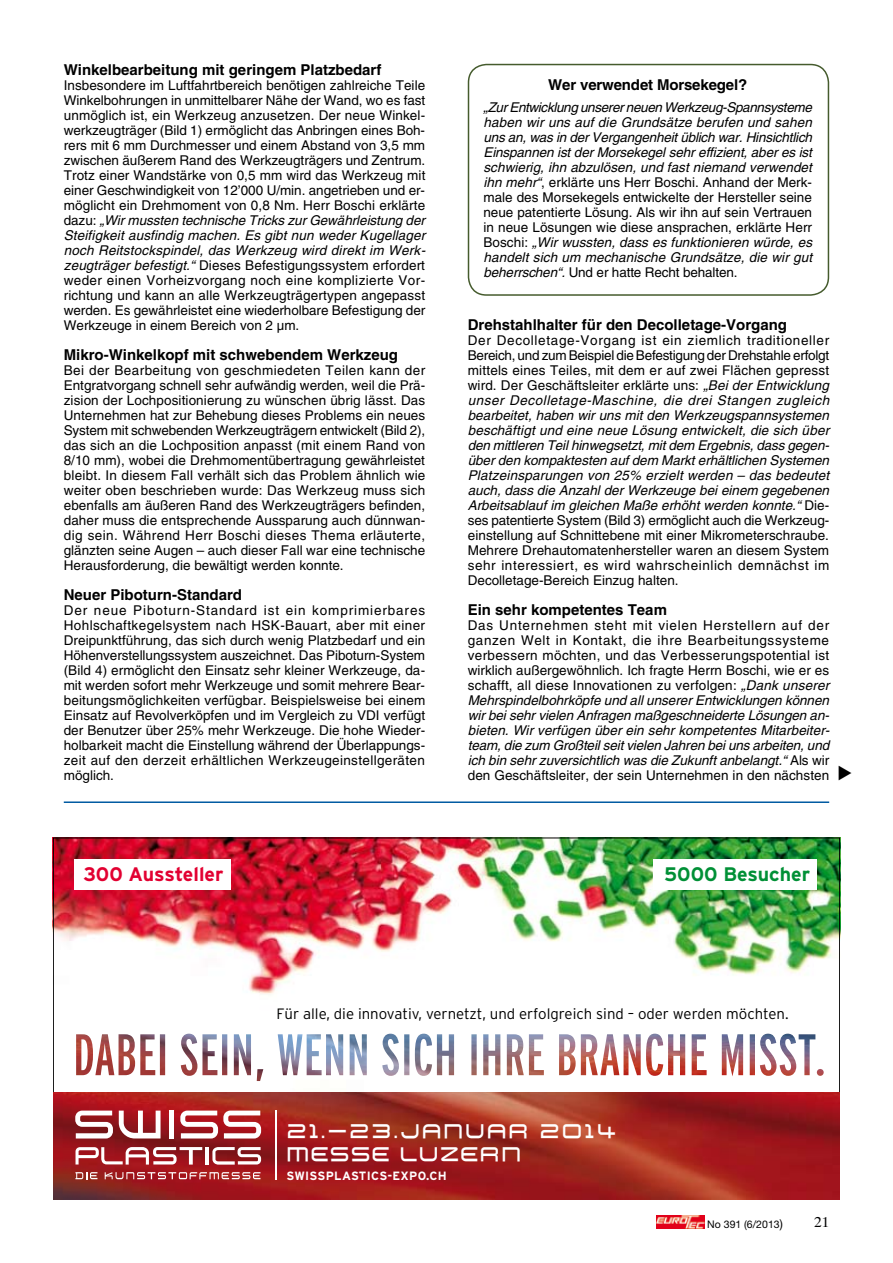
<style>
.page{position:relative;width:893px;height:1263px;background:#fff}
.page>*{position:absolute;margin:0;border:0;box-sizing:border-box;transform-origin:0 0}
.t1{font:700 19.5px "Interstate";color:#e20031}
.t2{font:700 19.5px "Interstate";color:#009036}
.t3{font:17.1px/22.5px "PB007 TRANSPORT Light";letter-spacing:.12em;color:#fff;scale:.9 1}
.t4{font:700 15px "Helvetica";color:#000}
.t5{font:300 15px "Interstate";color:#000}
.t6{font:13.5px/15px "Helvetica";letter-spacing:.005em;color:#000;text-align:justify}
.t7{font:italic 13.5px/15px "Helvetica";letter-spacing:.01em;color:#000;text-align:justify}
.t8{font:700 12px "Interstate";letter-spacing:.025em;color:#fff}
.t9{font:10.5px "Helvetica Neue";color:#000}
.s1{font-style:italic}
.s2{font-style:normal}
.s3{font-size:12px}
</style>
<div class="page">
<svg style="left:656px;top:1215px;width:1px;height:13px"></svg>
<img style="left:657px;top:1215px;width:47px;height:13px">
<img style="left:55px;top:840px;width:783px;height:253px">
<img style="left:53px;top:1093px;width:787px;height:106px">
<svg style="left:76px;top:1147px;width:126px;height:17px"></svg>
<hr style="left:206px;top:1147px;width:3px;height:17px;background:#fff">
<svg style="left:212px;top:1147px;width:49px;height:17px"></svg>
<svg style="left:75px;top:1110px;width:38px;height:28px"></svg>
<svg style="left:119px;top:1110px;width:42px;height:28px"></svg>
<div style="left:169px;top:1110px;width:5px;height:29px;background:#fff"></div>
<svg style="left:180px;top:1110px;width:81px;height:28px"></svg>
<hr style="left:275px;top:1110px;width:2px;height:70px;background:#fff">
<svg style="left:75px;top:1172px;width:22px;height:7px"></svg>
<svg style="left:105px;top:1172px;width:155px;height:7px"></svg>
<div style="left:74px;top:859px;width:157px;height:31px;background:#fff"></div>
<div style="left:654px;top:859px;width:163px;height:31px;background:#fff"></div>
<img style="left:181px;top:1034px;width:634px;height:42px">
<hr style="left:64px;top:801px;width:765px;height:2px;background:#005aa2">
<div style="left:468px;top:64px;width:361px;height:232px;border:2px solid #455b2d;border-radius:18px"></div>
<p class="t4" style="left:64px;top:60px;width:319px">Winkelbearbeitung mit geringem Platzbedarf</p>
<p class="t6" style="left:64px;top:78px;width:363px">I nsbesondere im Luftfahrtbereich benötigen zahlreiche Teile Winkelbohrungen in unmittelbarer Nähe der Wand, wo es fast unmöglich ist, ein Werkzeug anzusetzen. Der neue Winkel&shy;werkzeugträger (Bild 1) ermöglicht das Anbringen eines Boh&shy;rers mit 6 mm Durchmesser und einem Abstand von 3,5 mm zwischen äußerem Rand des Werkzeugträgers und Zentrum.<br>Trotz einer Wandstärke von 0,5 mm wird das Werkzeug mit einer Geschwindigkeit von 12’000 U/min. angetrieben und er&shy;möglicht ein Drehmoment von 0,8 Nm. Herr Boschi erklärte dazu: <span class="s1">„Wir mussten technische Tricks zur Gewährleistung der Steifigkeit ausfindig machen. Es gibt nun weder Kugellager noch Reitstockspindel, das Werkzeug wird direkt im Werk&shy;zeugträger befestigt.“</span> Dieses Befestigungssystem erfordert weder einen Vorheizvorgang noch eine komplizierte Vor&shy;richtung und kann an alle Werkzeugträgertypen angepasst werden. Es gewährleistet eine wiederholbare Befestigung der Werkzeuge in einem Bereich von 2 µm.</p>
<p class="t4" style="left:64px;top:345px;width:336px">Mikro-Winkelkopf mit schwebendem Werkzeug</p>
<p class="t6" style="left:64px;top:363px;width:363px">Bei der Bearbeitung von geschmiedeten Teilen kann der Entgratvorgang schnell sehr aufwändig werden, weil die Prä&shy;zision der Lochpositionierung zu wünschen übrig lässt. Das U nternehmen hat zur Behebung dieses Problems ein neues System mit schwebenden Werkzeugträgern entwickelt (Bild 2), das sich an die Lochposition anpasst (mit einem Rand von 8/10 mm), wobei die Drehmomentübertragung gewährleistet bleibt. I n diesem Fall verhält sich das Problem ähnlich wie weiter oben beschrieben wurde: Das Werkzeug muss sich ebenfalls am äußeren Rand des Werkzeugträgers befinden, daher muss die entsprechende Aussparung auch dünnwan&shy;dig sein. Während Herr Boschi dieses Thema erläuterte, glänzten seine Augen – auch dieser Fall war eine technische Herausforderung, die bewältigt werden konnte.</p>
<p class="t4" style="left:64px;top:585px;width:180px">Neuer Piboturn-Standard</p>
<p class="t6" style="left:64px;top:603px;width:363px">Der neue Piboturn-Standard ist ein komprimierbares Hohlschaftkegelsystem nach HSK-Bauart, aber mit einer Dreipunktführung, das sich durch wenig Platzbedarf und ein Höhenverstellungssystem auszeichnet. Das Piboturn-System (Bild 4) ermöglicht den Einsatz sehr kleiner Werkzeuge, da&shy;mit werden sofort mehr Werkzeuge und somit mehrere Bear&shy;beitungsmöglichkeiten verfügbar. Beispielsweise bei einem Einsatz auf Revolverköpfen und im Vergleich zu VDI</p>
<p class="t6" style="left:64px;top:708px;width:363px;text-indent:320px">verfügt der Benutzer über 25% mehr Werkzeuge. Die hohe Wieder&shy;holbarkeit macht die Einstellung während der Überlappungs&shy;zeit auf den derzeit erhältlichen Werkzeugeinstellgeräten möglich.</p>
<p class="t4" style="left:548px;top:75px;width:200px">Wer verwendet Morsekegel?</p>
<p class="t7" style="left:483px;top:100px;width:330px">„Zur Entwicklung unserer neuen Werkzeug-Spannsysteme haben wir uns auf die Grundsätze berufen und sahen uns an, was in der Vergangenheit üblich war. Hinsichtlich Einspannen ist der Morsekegel sehr effizient, aber es ist schwierig, ihn abzulösen, und fast niemand verwendet ihn mehr“<span class="s2">, erklärte uns Herr Boschi. Anhand der Merk&shy;male des Morsekegels entwickelte der Hersteller seine neue patentierte Lösung. Als wir ihn auf sein Vertrauen in neue Lösungen wie diese ansprachen, erklärte Herr Boschi:</span> „Wir wussten, dass es funktionieren würde, es handelt sich um mechanische Grundsätze, die wir gut beherrschen“. <span class="s2">U nd er hatte Recht behalten.</span></p>
<p class="t4" style="left:468px;top:315px;width:321px">Drehstahlhalter für den Decolletage-Vorgang</p>
<p class="t6" style="left:468px;top:333px;width:363px">Der Decolletage-Vorgang ist ein ziemlich traditioneller Bereich, und zum Beispiel die Befestigung der Drehstahle erfolgt mittels eines Teiles, mit dem er auf zwei Flächen gepresst wird. Der Geschäftsleiter erklärte uns: <span class="s1">„Bei der Entwicklung unser Decolletage-Maschine, die drei Stangen zugleich bearbeitet, haben wir uns mit den Werkzeugspannsystemen beschäftigt und eine neue Lösung entwickelt, die sich über den mittleren Teil hinwegsetzt, mit dem Ergebnis, dass gegen&shy;über den kompaktesten auf dem Markt erhältlichen Systemen Platzeinsparungen von 25% erzielt werden – das bedeutet auch, dass die Anzahl der Werkzeuge bei einem gegebenen Arbeitsablauf im gleichen Maße erhöht werden konnte.“</span> Die&shy;ses patentierte System (Bild 3) ermöglicht auch die Werkzeug&shy;einstellung auf Schnittebene mit einer Mikrometerschraube.<br>Mehrere Drehautomatenhersteller waren an diesem System sehr interessiert, es wird wahrscheinlich demnächst im Decolletage-Bereich Einzug halten.</p>
<p class="t4" style="left:468px;top:600px;width:201px">Ein sehr kompetentes Team</p>
<p class="t6" style="left:468px;top:618px;width:363px">Das U nternehmen steht mit vielen Herstellern auf der ganzen Welt in Kontakt, die ihre Bearbeitungssysteme verbessern möchten, und das Verbesserungspotential ist wirklich außergewöhnlich. I ch fragte Herrn Boschi, wie er es schafft, all diese I nnovationen zu verfolgen: <span class="s1">„Dank unserer Mehrspindelbohrköpfe und all unserer Entwicklungen können wir bei sehr vielen Anfragen maßgeschneiderte Lösungen an&shy;bieten. Wir verfügen über ein sehr kompetentes Mitarbeiter&shy;team, die zum Großteil seit vielen Jahren bei uns arbeiten, und ich bin sehr zuversichtlich was die Zukunft anbelangt.“</span> Als wir den Geschäftsleiter, der sein U nternehmen in den nächsten</p>
<h1 class="t1" style="left:84px;top:863px;width:141px">300 Aussteller</h1>
<h1 class="t2" style="left:664px;top:863px;width:147px">5000 Besucher</h1>
<p class="t5" style="left:276px;top:1005px;width:514px">Für alle, die innovativ, vernetzt, und erfolgreich sind – oder werden möchten.</p>
<p class="t3" style="left:286px;top:1121px;width:369px">21.-23.JANUAR 2014<br>MESSE LUZERN</p>
<p class="t8" style="left:287px;top:1169px;width:162px">SWISSPLASTICS-EXPO.CH</p>
<p class="t9" style="left:707px;top:1218px;width:77px">No 391 (6/2013<span class="s3">)</span></p>
</div>
